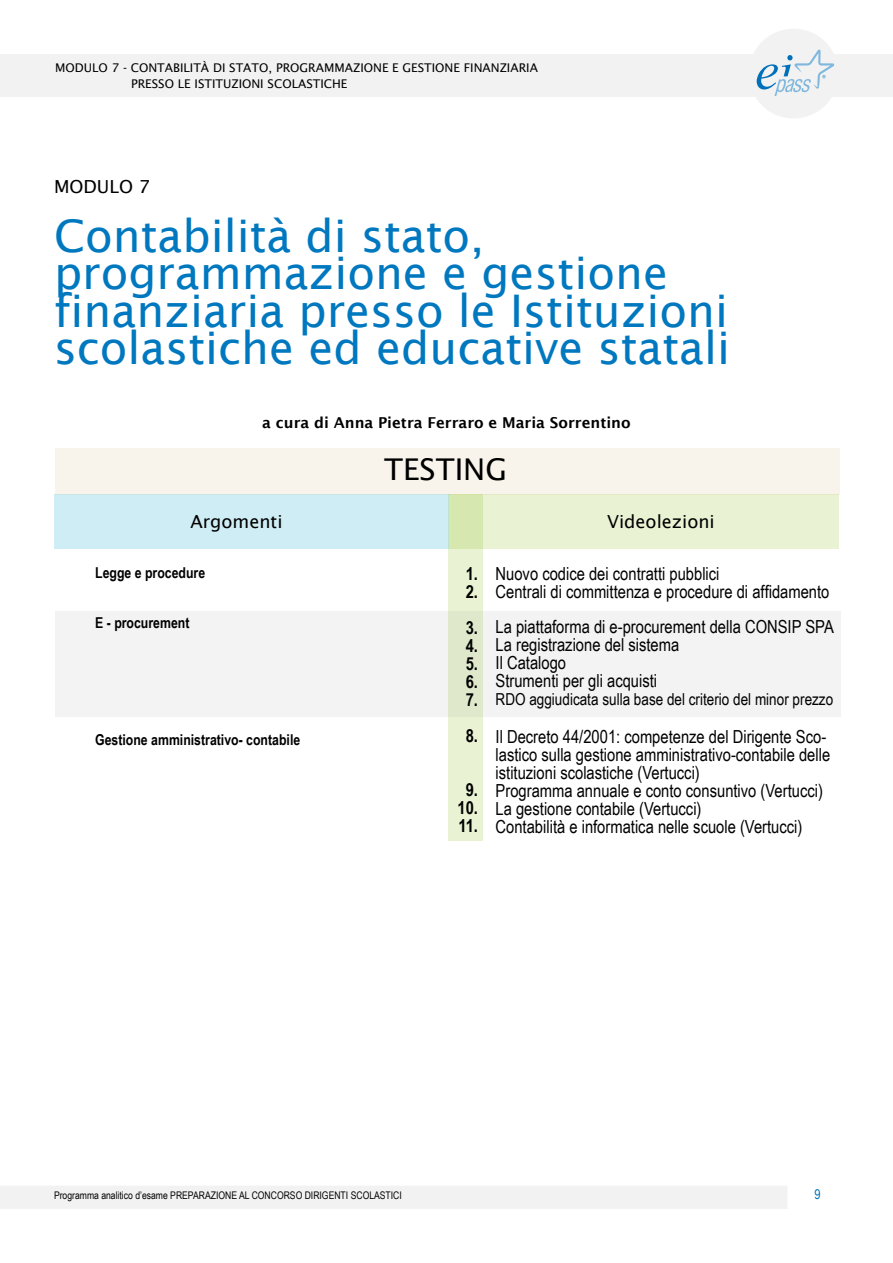
<style>
.page{position:relative;width:893px;height:1263px;background:#fff}
.page>*{position:absolute;margin:0;border:0;box-sizing:border-box;transform-origin:0 0}
.t1{font:45px/37.5px "Lucida Sans";color:#0078bf}
.t2{font:30px "Lucida Sans";color:#000}
.t3{font:18px/18px "Arial Narrow";color:#000}
.t4{font:18px "Lucida Sans";color:#000}
.t5{font:700 18px/18px "Arial Narrow";color:#000}
.t6{font:16.5px "Arial Narrow";color:#000}
.t7{font:700 15px "Arial Narrow";color:#000}
.t8{font:600 15px "Lucida Sans";color:#000}
.t9{font:13.5px "Arial Narrow";color:#006fb9}
.t10{font:12px/16px "Lucida Sans";color:#000}
.t11{font:10.5px "Arial Narrow";color:#000}
</style>
<div class="page">
<div style="left:0;top:54px;width:893px;height:43px;background:#f2f2f2"></div>
<div style="left:0;top:1185px;width:787px;height:24px;background:#f2f2f2"></div>
<div style="left:749px;top:29px;width:89px;height:89px;background:#f2f2f2;border-radius:50%"></div>
<svg style="left:757px;top:49px;width:77px;height:47px"></svg>
<div style="left:55px;top:448px;width:785px;height:46px;background:#f8f2e6"></div>
<div style="left:449px;top:494px;width:389px;height:55px;background:#e9f2d3"></div>
<div style="left:55px;top:611px;width:786px;height:105px;background:#f3f3f3"></div>
<svg style="left:449px;top:494px;width:34px;height:346px;background:#e3edca"></svg>
<div style="left:54px;top:494px;width:395px;height:55px;background:#cfedf4"></div>
<p class="t10" style="left:131px;top:60px;width:408px;text-indent:-76px">MODULO 7 - CONTABILITÀ DI STATO, PROGRAMMAZIONE E GESTIONE FINANZIARIA<br>PRESSO LE ISTITUZIONI SCOLASTICHE</p>
<p class="t4" style="left:54px;top:176px;width:98px">MODULO 7</p>
<h1 class="t1" style="left:54px;top:217px;width:678px">Contabilità di stato, programmazione e gestione finanziaria presso le Istituzioni scolastiche ed educative statali</h1>
<p class="t8" style="left:262px;top:415px;width:370px">a cura di Anna Pietra Ferraro e Maria Sorrentino</p>
<h2 class="t2" style="left:384px;top:453px;width:124px">TESTING</h2>
<p class="t4" style="left:191px;top:511px;width:94px">Argomenti</p>
<p class="t4" style="left:607px;top:511px;width:109px">Videolezioni</p>
<p class="t5" style="left:466px;top:563px;width:14px">1.<br>2.</p>
<p class="t5" style="left:466px;top:617px;width:14px;text-align:justify">3.<br>4.<br>5.<br>6.<br>7.</p>
<p class="t5" style="left:466px;top:725px;width:14px">8.</p>
<p class="t7" style="left:95px;top:561px;width:112px">Legge e procedure</p>
<p class="t7" style="left:95px;top:611px;width:96px">E - procurement</p>
<p class="t3" style="left:496px;top:564px;width:335px">Nuovo codice dei contratti pubblici<br>Centrali di committenza e procedure di affidamento</p>
<p class="t3" style="left:496px;top:617px;width:340px">La piattaforma di e-procurement della CONSIP SPA<br>La registrazione del sistema<br>Il Catalogo<br>Strumenti per gli acquisti</p>
<p class="t6" style="left:496px;top:687px;width:339px">RDO aggiudicata sulla base del criterio del minor prezzo</p>
<p class="t3" style="left:496px;top:727px;width:336px">Il Decreto 44/2001: competenze del Dirigente Sco&shy;lastico sulla gestione amministrativo-contabile delle istituzioni scolastiche (Vertucci)<br>Programma annuale e conto consuntivo (Vertucci)<br>La gestione contabile (Vertucci)<br>Contabilità e informatica nelle scuole (Vertucci)</p>
<p class="t7" style="left:95px;top:729px;width:207px">Gestione amministrativo- contabile</p>
<p class="t5" style="left:457px;top:779px;width:22px;text-align:center">9.<br>10.<br>11.</p>
<p class="t11" style="left:54px;top:1188px;width:349px">Programma analitico d’esame PREPARAZIONE AL CONCORSO DIRIGENTI SCOLASTICI</p>
<p class="t9" style="left:814px;top:1184px;width:8px">9</p>
</div>
